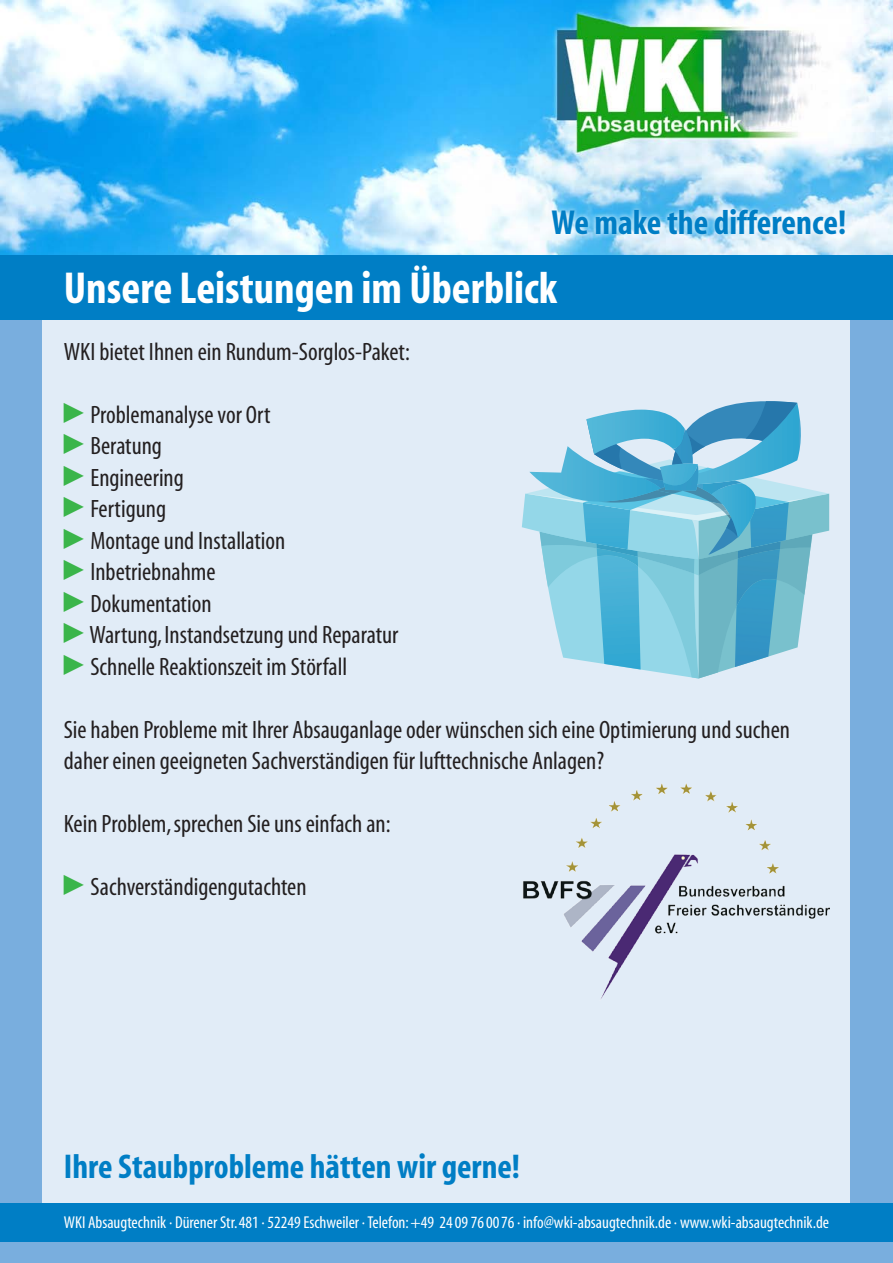
<style>
.page{position:relative;width:893px;height:1263px;background:#fff}
.page>*{position:absolute;margin:0;border:0;box-sizing:border-box;transform-origin:0 0}
.t1{font:700 condensed 45px "Myriad";color:#fff}
.t2{font:700 condensed 34.8px "Myriad";color:#007ec5}
.t3{font:700 condensed 34.5px "Myriad";color:#007ec5}
.Fließtext{font:condensed 25.2px/31.5px "Myriad";color:#231f20}
.t4{font:condensed 17.25px "Myriad";color:#fff}
.s1{font-family:"As Pfeile";font-stretch:normal;color:#3ab54a}
</style>
<div class="page">
<img style="left:0;top:0;width:893px;height:255px">
<div style="left:0;top:309px;width:893px;height:954px;background:#79aede"></div>
<svg style="left:546px;top:203px;width:304px;height:36px"></svg>
<div style="left:43px;top:309px;width:807px;height:894px;background:#e1ecf7"></div>
<div style="left:0;top:255px;width:893px;height:64px;background:#007ec5"></div>
<div style="left:0;top:1203px;width:893px;height:39px;background:#007ec5"></div>
<img style="left:523px;top:783px;width:306px;height:216px">
<svg style="left:522px;top:401px;width:307px;height:277px"></svg>
<p class="t2" style="left:552px;top:205px;width:296px">We make the difference!</p>
<p class="t1" style="left:64px;top:265px;width:495px">Unsere Leistungen im Überblick</p>
<p class="Fließtext" style="left:64px;top:336px;width:348px">WKI bietet Ihnen ein Rundum-Sorglos-Paket:</p>
<p class="Fließtext" style="left:64px;top:399px;width:208px"><span class="s1">V</span> Problemanalyse vor Ort</p>
<p class="Fließtext" style="left:64px;top:431px;width:100px"><span class="s1">V</span> Beratung</p>
<p class="Fließtext" style="left:64px;top:462px;width:122px"><span class="s1">V</span> Engineering</p>
<p class="Fließtext" style="left:64px;top:494px;width:104px"><span class="s1">V</span> Fertigung</p>
<p class="Fließtext" style="left:64px;top:525px;width:223px"><span class="s1">V</span> Montage und Installation</p>
<p class="Fließtext" style="left:64px;top:557px;width:153px"><span class="s1">V</span> Inbetriebnahme</p>
<p class="Fließtext" style="left:64px;top:588px;width:149px"><span class="s1">V</span> Dokumentation</p>
<p class="Fließtext" style="left:64px;top:620px;width:336px"><span class="s1">V</span> Wartung, Instandsetzung und Reparatur</p>
<p class="Fließtext" style="left:64px;top:651px;width:285px"><span class="s1">V</span> Schnelle Reaktionszeit im Störfall</p>
<p class="Fließtext" style="left:64px;top:714px;width:728px">Sie haben Probleme mit Ihrer Absauganlage oder wünschen sich eine Optimierung und suchen daher einen geeigneten Sachverständigen für lufttechnische Anlagen?</p>
<p class="Fließtext" style="left:64px;top:809px;width:328px">Kein Problem, sprechen Sie uns einfach an:</p>
<p class="Fließtext" style="left:64px;top:872px;width:244px"><span class="s1">V</span> Sachverständigengutachten</p>
<p class="t3" style="left:64px;top:1149px;width:458px">Ihre Staubprobleme hätten wir gerne!</p>
<p class="t4" style="left:64px;top:1214px;width:767px">WKI Absaugtechnik · Dürener Str. 481 · 52249 Eschweiler · Telefon: +49 24 09 76 0076 · info@wki-absaugtechnik.de · www.wki-absaugtechnik.de</p>
</div>
